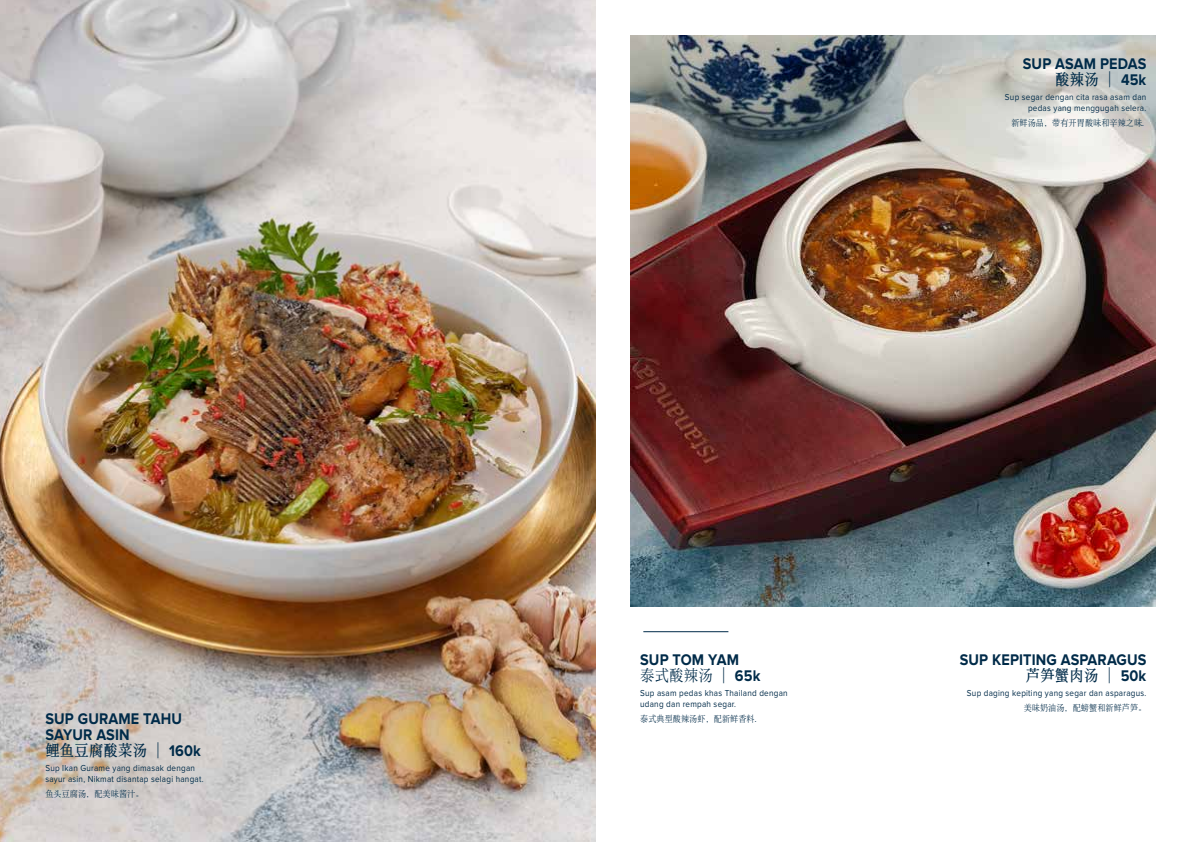
<style>
.page{position:relative;width:1191px;height:842px;background:#fff}
.page>*{position:absolute;margin:0;border:0;box-sizing:border-box;transform-origin:0 0}
.t1{font:700 16px/16px "Proxima Nova";letter-spacing:.01em;color:#002b49;scale:.9 1}
.t2{font:700 16px "Sim Song";letter-spacing:.01em;color:#002b49;scale:.9 1}
.t3{font:16px "Sim Song";letter-spacing:.01em;color:#002b49;scale:.9 1}
.t4{font:9px/11px "Proxima Nova";letter-spacing:.03em;color:#002b49;scale:.9 1}
.t5{font:9px "Sim Song";letter-spacing:.01em;color:#002b49;scale:.9 1}
.s1{font-weight:400}
.s2{font-family:"Proxima Nova"}
.s3{font-family:"Proxima Nova";font-weight:700}
</style>
<div class="page">
<img style="left:631px;top:35px;width:524px;height:572px">
<img style="left:0;top:0;width:595px;height:842px">
<hr style="left:643px;top:631px;width:85px;height:1px;background:#002b49">
<h1 class="t1" style="left:45px;top:711px;width:153px">SUP GURAME TAHU<br>SAYUR ASIN</h1>
<h1 class="t2" style="left:45px;top:742px;width:174px">鲤鱼豆腐酸菜汤 <span class="s1">|</span> <span class="s2">160k</span></h1>
<p class="t4" style="left:45px;top:762px;width:177px">Sup Ikan Gurame yang dimasak dengan sayur asin, Nikmat disantap selagi hangat.</p>
<p class="t5" style="left:45px;top:789px;width:110px">鱼头豆腐汤，配美味酱汁。</p>
<h1 class="t1" style="left:1022px;top:56px;width:139px">SUP ASAM PEDAS</h1>
<h1 class="t2" style="left:1055px;top:72px;width:103px">酸辣汤 <span class="s1">|</span> <span class="s2">45k</span></h1>
<p class="t4" style="left:1005px;top:92px;width:159px;text-align:right">Sup segar dengan cita rasa asam dan pedas yang menggugah selera.</p>
<p class="t5" style="left:1011px;top:119px;width:151px">新鲜汤品，带有开胃酸味和辛辣之味.</p>
<h1 class="t1" style="left:640px;top:652px;width:111px">SUP TOM YAM</h1>
<h1 class="t3" style="left:640px;top:667px;width:135px">泰式酸辣汤 | <span class="s3">65k</span></h1>
<p class="t4" style="left:640px;top:687px;width:165px">Sup asam pedas khas Thailand dengan udang dan rempah segar.</p>
<p class="t5" style="left:640px;top:714px;width:133px">泰式典型酸辣汤虾，配新鲜香料.</p>
<h1 class="t1" style="left:959px;top:652px;width:209px">SUP KEPITING ASPARAGUS</h1>
<h1 class="t2" style="left:1026px;top:667px;width:135px">芦笋蟹肉汤 <span class="s1">|</span> <span class="s2">50k</span></h1>
<p class="t4" style="left:967px;top:687px;width:201px">Sup daging kepiting yang segar dan asparagus.</p>
<p class="t5" style="left:1023px;top:703px;width:138px">美味奶油汤，配螃蟹和新鲜芦笋。</p>
</div>
